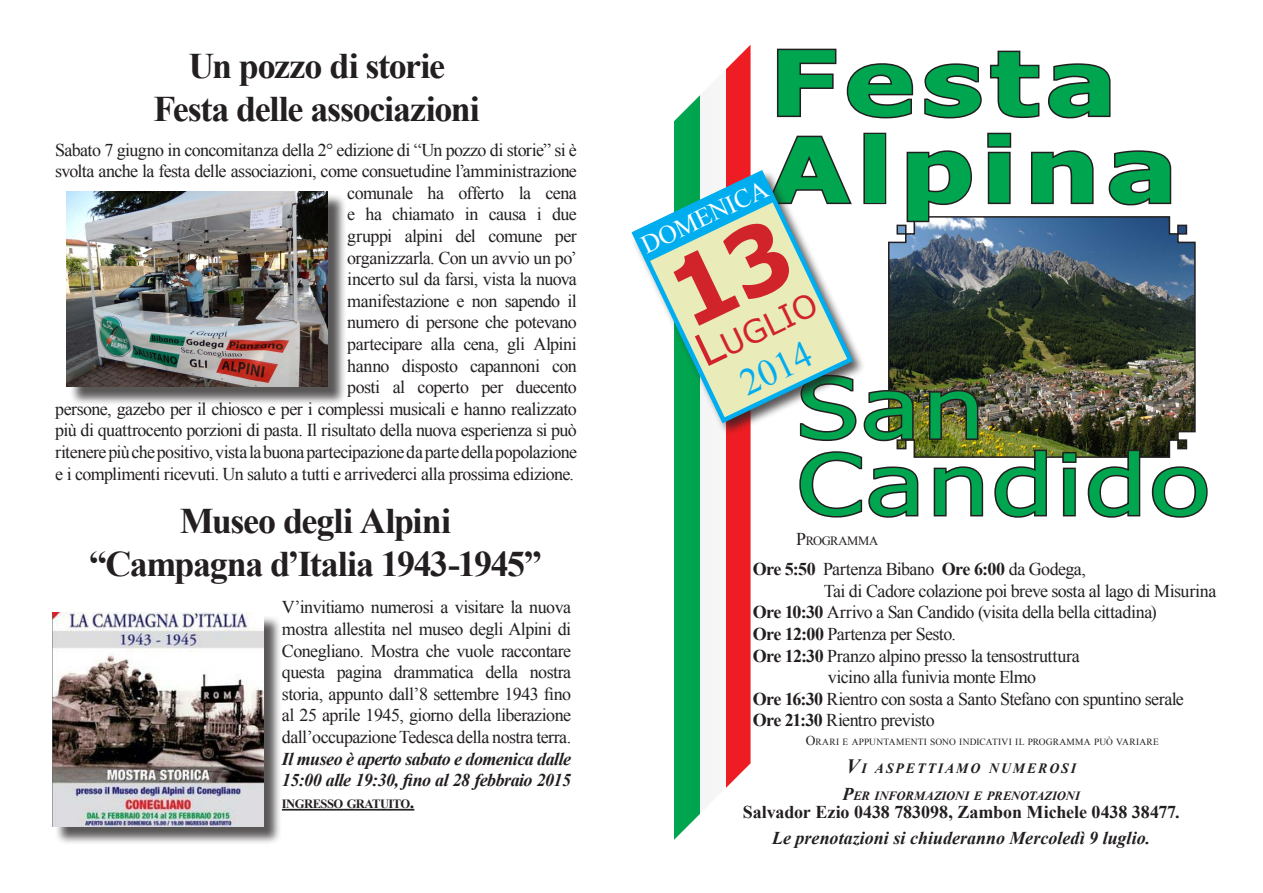
<style>
.page{position:relative;width:1263px;height:893px;background:#fff}
.page>*{position:absolute;margin:0;border:0;box-sizing:border-box;transform-origin:0 0}
.t1{font:700 90px "Tahoma";letter-spacing:.07em;color:#00a54f;scale:1.29 1}
.t2{font:84px "Tahoma";letter-spacing:.04em;color:#00a54f;scale:1.29 1}
.t3{font:37.5px "Times New Roman";color:#00aeef}
.t4{font:700 36px "Times New Roman";letter-spacing:-.035em;color:#231f20}
.t5{font:31.5px "Verdana";color:#d1232a}
.t6{font:25.5px "Times New Roman";color:#fff}
.t7{font:18px/21.6px "Times New Roman";letter-spacing:-.03em;color:#231f20;text-align:right}
.t8{font:700 18px "Times New Roman";letter-spacing:-.005em;color:#231f20}
.t9{font:italic 700 18px "Times New Roman";color:#231f20}
.t10{font:italic 700 14.25px "Times New Roman";letter-spacing:.145em;color:#231f20;scale:.96 1}
.t11{font:italic 700 12.6px "Times New Roman";letter-spacing:-.01em;color:#231f20}
.t12{font:700 12.6px "Times New Roman";letter-spacing:-.045em;color:#231f20}
.t13{font:12.6px "Times New Roman";letter-spacing:-.025em;color:#231f20}
.t14{font:9.45px "Times New Roman";letter-spacing:.03em;color:#231f20}
.s1{font-weight:700;font-style:italic}
.s2{font-size:18px}
.s3{font-size:45px}
.s4{font-weight:700}
.s5{font-size:20.4px}
.s6{font-size:13.5px}
</style>
<div class="page">
<img style="left:888px;top:216px;width:308px;height:242px">
<svg style="left:674px;top:45px;width:76px;height:795px"></svg>
<img style="left:800px;top:373px;width:115px;height:70px">
<img style="left:927px;top:388px;width:53px;height:53px">
<svg style="left:799px;top:450px;width:121px;height:68px"></svg>
<svg style="left:933px;top:466px;width:51px;height:51px"></svg>
<svg style="left:992px;top:448px;width:56px;height:70px"></svg>
<svg style="left:1061px;top:450px;width:17px;height:67px"></svg>
<svg style="left:1086px;top:448px;width:56px;height:70px"></svg>
<svg style="left:1151px;top:466px;width:57px;height:52px"></svg>
<svg style="left:776px;top:48px;width:61px;height:70px"></svg>
<svg style="left:846px;top:63px;width:68px;height:56px"></svg>
<svg style="left:924px;top:50px;width:187px;height:69px"></svg>
<div style="left:863px;top:133px;width:23px;height:71px;border:3px solid #231f20"></div>
<svg style="left:905px;top:150px;width:68px;height:74px"></svg>
<svg style="left:987px;top:132px;width:25px;height:73px"></svg>
<svg style="left:1031px;top:150px;width:63px;height:55px"></svg>
<svg style="left:1108px;top:150px;width:64px;height:56px"></svg>
<div style="left:69px;top:194px;width:278px;height:211px;background:#231f20;opacity:.75"></div>
<img style="left:67px;top:191px;width:261px;height:196px">
<div style="left:55px;top:614px;width:227px;height:231px;background:#231f20;opacity:.75"></div>
<img style="left:52px;top:612px;width:212px;height:214px">
<hr style="left:282px;top:809px;width:132px;height:2px;background:#231f20">
<div style="left:630px;top:169px;width:236px;height:267px;background:#231f20;opacity:.75"></div>
<svg style="left:630px;top:169px;width:226px;height:257px"></svg>
<svg style="left:632px;top:134px;width:222px;height:192px"></svg>
<p class="t4" style="left:188px;top:41px;width:258px">Un pozzo di storie</p>
<p class="t4" style="left:154px;top:84px;width:328px">Festa delle associazioni</p>
<p class="t7" style="left:55px;top:139px;width:523px">Sabato 7 giugno in concomitanza della 2° edizione di “Un pozzo di storie” si è svolta anche la festa delle associazioni, come consuetudine l’amministrazione comunale ha offerto la cena<br>e ha chiamato in causa i due<br>gruppi alpini del comune per<br>organizzarla. Con un avvio un po’<br>incerto sul da farsi, vista la nuova<br>manifestazione e non sapendo il<br>numero di persone che potevano<br>partecipare alla cena, gli Alpini<br>hanno disposto capannoni con<br>posti al coperto per duecento<br>persone, gazebo per il chiosco e per i complessi musicali e hanno realizzato più di quattrocento porzioni di pasta. Il risultato della nuova esperienza si può ritenere più che positivo, vista la buona partecipazione da parte della popolazione e i complimenti ricevuti. Un saluto a tutti e arrivederci alla prossima edizione.</p>
<p class="t4" style="left:180px;top:496px;width:273px">Museo degli Alpini</p>
<p class="t4" style="left:89px;top:539px;width:454px">“Campagna d’Italia 1943-1945”</p>
<p class="t7" style="left:282px;top:596px;width:291px;text-align:justify">V’invitiamo numerosi a visitare la nuova mostra allestita nel museo degli Alpini di Conegliano. Mostra che vuole raccontare questa pagina drammatica della nostra storia, appunto dall’8 settembre 1943 fino al 25 aprile 1945, giorno della liberazione dall’occupazione Tedesca della nostra terra.<br><span class="s1">Il museo è aperto sabato e domenica dalle 15:00 alle 19:30, fino al 28 febbraio 2015</span></p>
<p class="t12" style="left:282px;top:795px;width:134px">INGRESSO GRATUITO<span class="s2">.</span></p>
<p class="t1" style="left:770px;top:20px;width:270px">Festa</p>
<p class="t1" style="left:770px;top:107px;width:317px">Alpina</p>
<p class="t6" style="left:635px;top:230px;width:139px;rotate:-25deg">DOMENICA</p>
<p class="t5" style="left:691px;top:339px;width:130px;rotate:-25deg"><span class="s3">L</span>uglio</p>
<p class="t3" style="left:731px;top:362px;width:76px;rotate:-26deg">2014</p>
<p class="t2" style="left:797px;top:352px;width:146px">San</p>
<p class="t2" style="left:797px;top:428px;width:321px">Candido</p>
<p class="t13" style="left:796px;top:532px;width:83px"><span class="s2">P</span>ROGRAMMA</p>
<p class="t7" style="left:753px;top:558px;width:335px"><span class="s4">Ore 5:50</span> Partenza Bibano <span class="s4">Ore 6:00</span> da Godega,</p>
<p class="t7" style="left:824px;top:580px;width:394px">Tai di Cadore colazione poi breve sosta al lago di Misurina</p>
<p class="t7" style="left:753px;top:601px;width:406px"><span class="s4">Ore 10:30</span> Arrivo a San Candido (visita della bella cittadina)</p>
<p class="t7" style="left:753px;top:623px;width:205px"><span class="s4">Ore 12:00</span> Partenza per Sesto.</p>
<p class="t7" style="left:753px;top:644px;width:329px"><span class="s4">Ore 12:30</span> Pranzo alpino presso la tensostruttura</p>
<p class="t7" style="left:828px;top:666px;width:210px">vicino alla funivia monte Elmo</p>
<p class="t7" style="left:753px;top:688px;width:433px"><span class="s4">Ore 16:30</span> Rientro con sosta a Santo Stefano con spuntino serale</p>
<p class="t7" style="left:753px;top:709px;width:184px"><span class="s4">Ore 21:30</span> Rientro previsto</p>
<p class="t10" style="left:846px;top:759px;width:241px"><span class="s5">V</span>I ASPETTIAMO NUMEROSI</p>
<p class="t11" style="left:843px;top:787px;width:239px"><span class="s2">P</span>ER INFORMAZIONI E PRENOTAZIONI</p>
<p class="t8" style="left:743px;top:799px;width:438px">Salvador Ezio 0438 783098, Zambon Michele 0438 38477.</p>
<p class="t9" style="left:772px;top:826px;width:380px">Le prenotazioni si chiuderanno Mercoledì 9 luglio.</p>
<p class="t14" style="left:806px;top:735px;width:355px"><span class="s6">O</span>RARI E APPUNTAMENTI SONO INDICATIVI IL PROGRAMMA PUÒ VARIARE</p>
</div>
